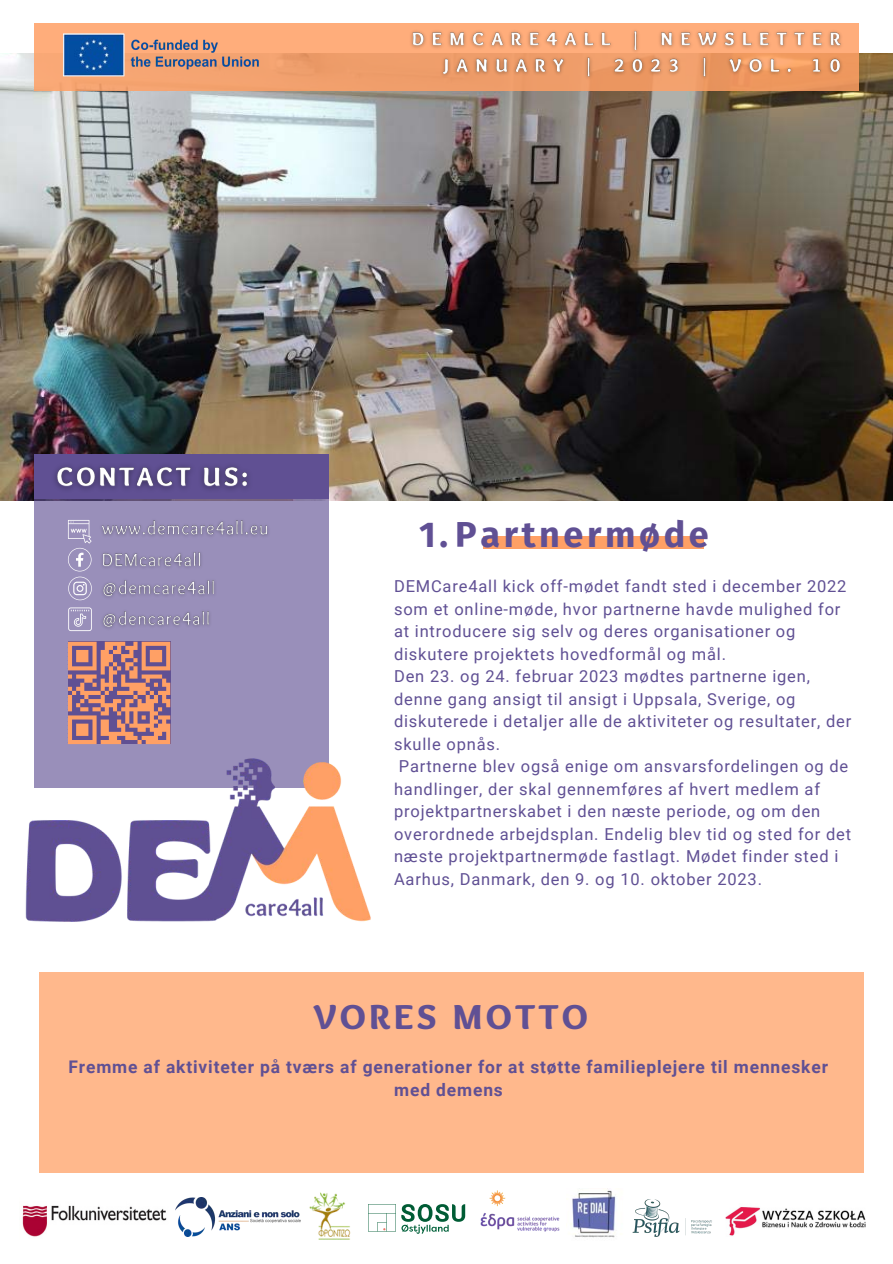
<style>
.page{position:relative;width:893px;height:1264px;background:#fff}
.page>*{position:absolute;margin:0;border:0;box-sizing:border-box;transform-origin:0 0}
.t1{font:700 36px "Fira Sans";letter-spacing:.1em;color:#605094}
.t2{font:900 36px "Sukar";letter-spacing:.1em;color:#605094}
.t3{font:700 17.4px/23.5px "Roboto";letter-spacing:.05em;color:#605094;text-align:center}
.t4{font:16.5px/22.5px "Roboto";letter-spacing:.05em;color:#605094}
</style>
<div class="page">
<img style="left:0;top:54px;width:892px;height:446px">
<div style="left:34px;top:454px;width:295px;height:45px;background:#605093"></div>
<div style="left:34px;top:482px;width:295px;height:306px;background:#998fba"></div>
<svg style="left:68px;top:607px;width:24px;height:24px"></svg>
<svg style="left:68px;top:520px;width:24px;height:80px"></svg>
<svg style="left:68px;top:641px;width:102px;height:95px;background:#b3797a"></svg>
<img style="left:25px;top:736px;width:346px;height:186px">
<div style="left:483px;top:536px;width:221px;height:12px;background:#ffa065"></div>
<svg style="left:368px;top:1204px;width:97px;height:29px"></svg>
<img style="left:725px;top:1207px;width:141px;height:29px">
<img style="left:175px;top:1197px;width:126px;height:39px">
<img style="left:22px;top:1205px;width:145px;height:32px">
<img style="left:632px;top:1199px;width:80px;height:38px">
<img style="left:570px;top:1188px;width:46px;height:50px">
<img style="left:480px;top:1190px;width:80px;height:42px">
<img style="left:309px;top:1192px;width:42px;height:47px">
<div style="left:34px;top:23px;width:824px;height:67px;background:linear-gradient(to bottom,#ffaf7d,#ed9c69)"></div>
<img style="left:62px;top:33px;width:197px;height:44px">
<img style="left:101px;top:520px;width:168px;height:16px">
<img style="left:102px;top:552px;width:100px;height:16px">
<img style="left:102px;top:580px;width:113px;height:18px">
<img style="left:102px;top:611px;width:108px;height:18px">
<img style="left:47px;top:450px;width:215px;height:51px">
<img style="left:404px;top:31px;width:450px;height:57px">
<div style="left:39px;top:972px;width:824px;height:200px;background:#ffb88c"></div>
<p class="t1" style="left:419px;top:513px;width:291px">1.Partnermøde</p>
<p class="t4" style="left:394px;top:575px;width:454px">DEMCare4all kick off-mødet fandt sted i december 2022 som et online-møde, hvor partnerne havde mulighed for at introducere sig selv og deres organisationer og diskutere projektets hovedformål og mål.</p>
<p class="t4" style="left:394px;top:665px;width:459px">Den 23. og 24. februar 2023 mødtes partnerne igen, denne gang ansigt til ansigt i Uppsala, Sverige, og diskuterede i detaljer alle de aktiviteter og resultater, der skulle opnås.</p>
<p class="t4" style="left:394px;top:755px;width:458px">Partnerne blev også enige om ansvarsfordelingen og de handlinger, der skal gennemføres af hvert medlem af projektpartnerskabet i den næste periode, og om den overordnede arbejdsplan. Endelig blev tid og sted for det næste projektpartnermøde fastlagt. Mødet finder sted i Aarhus, Danmark, den 9. og 10. oktober 2023.</p>
<p class="t2" style="left:314px;top:996px;width:276px">VORES MOTTO</p>
<p class="t3" style="left:68px;top:1054px;width:761px">Fremme af aktiviteter på tværs af generationer for at støtte familieplejere til mennesker med demens</p>
</div>
